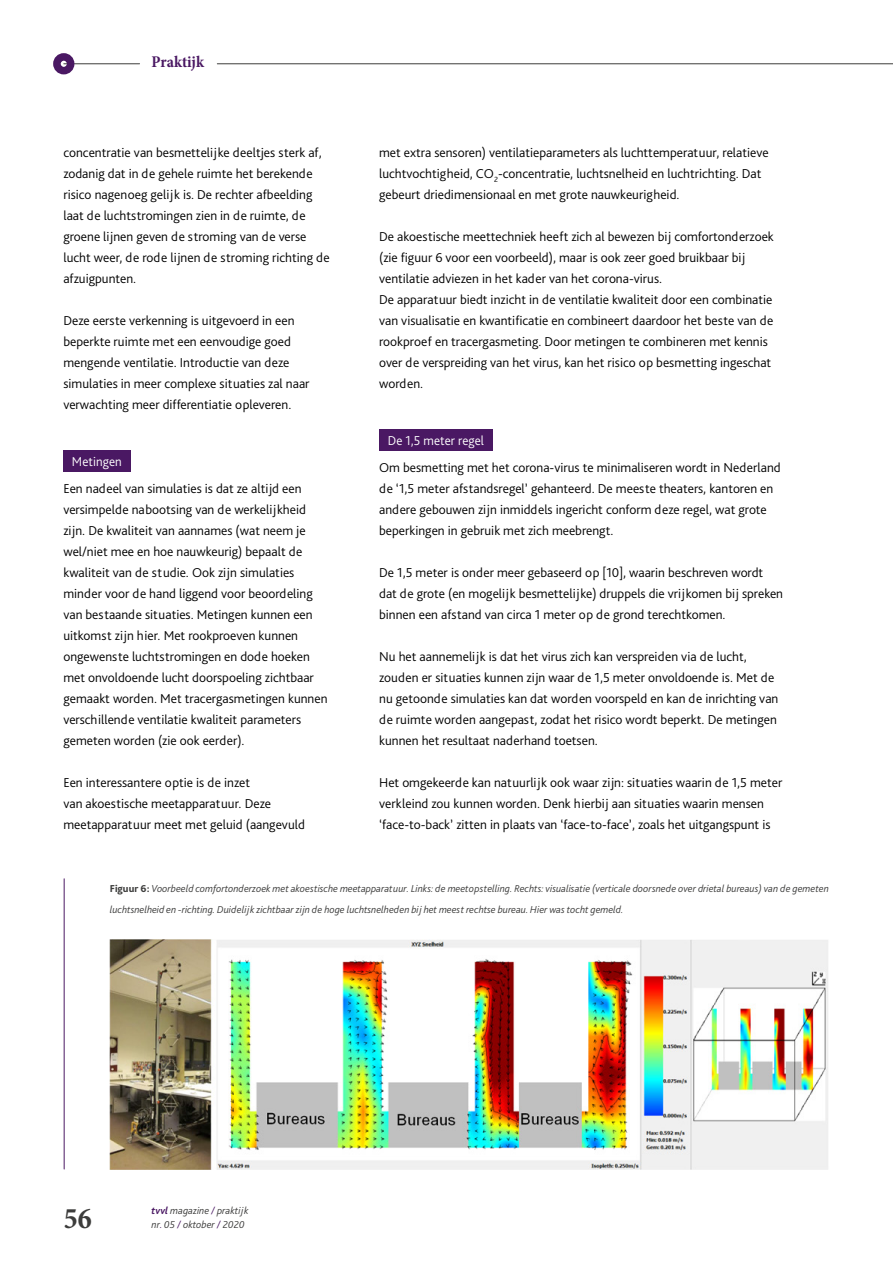
<style>
.page{position:relative;width:893px;height:1263px;background:#fff}
.page>*{position:absolute;margin:0;border:0;box-sizing:border-box;transform-origin:0 0}
.t1{font:700 condensed 30px "Minion Pro";color:#3c3c3b}
.t2{font:700 condensed 16.5px "Minion Pro";letter-spacing:-.005em;color:#4a1863}
.t3{font:300 13.5px/21px "Bliss Pro";color:#000}
.t4{font:300 13.5px "Bliss Pro";letter-spacing:.005em;color:#fff}
.t5{font:italic 300 10.5px/13.5px "Bliss Pro";color:#3c3c3b}
.s1{font-weight:800;font-style:normal}
.s2{font-weight:700;color:#4a1863}
.s3{color:#4a1863}
</style>
<div class="page">
<hr style="left:217px;top:63px;width:676px;height:1px;background:#3c3c3b">
<hr style="left:64px;top:63px;width:76px;height:1px;background:#3c3c3b">
<div style="left:53px;top:53px;width:21px;height:21px;border:8px solid #4a1863;border-radius:50%"></div>
<div style="left:63px;top:450px;width:67px;height:22px;background:#4a1863"></div>
<div style="left:379px;top:429px;width:114px;height:22px;background:#4a1863"></div>
<img style="left:110px;top:940px;width:718px;height:229px">
<hr style="left:64px;top:879px;width:1px;height:290px;background:#4a1863">
<p class="t2" style="left:152px;top:51px;width:54px">Praktijk</p>
<p class="t3" style="left:63px;top:141px;width:268px">concentratie van besmettelijke deeltjes sterk af, zodanig dat in de gehele ruimte het berekende risico nagenoeg gelijk is. De rechter afbeelding laat de luchtstromingen zien in de ruimte, de groene lijnen geven de stroming van de verse lucht weer, de rode lijnen de stroming richting de afzuigpunten.</p>
<p class="t3" style="left:63px;top:309px;width:248px">Deze eerste verkenning is uitgevoerd in een beperkte ruimte met een eenvoudige goed mengende ventilatie. Introductie van deze simulaties in meer complexe situaties zal naar verwachting meer differentiatie opleveren.</p>
<p class="t4" style="left:72px;top:453px;width:52px">Metingen</p>
<p class="t3" style="left:63px;top:477px;width:266px">Een nadeel van simulaties is dat ze altijd een versimpelde nabootsing van de werkelijkheid zijn. De kwaliteit van aannames (wat neem je wel/niet mee en hoe nauwkeurig) bepaalt de kwaliteit van de studie. Ook zijn simulaties minder voor de hand liggend voor beoordeling van bestaande situaties. Metingen kunnen een uitkomst zijn hier. Met rookproeven kunnen ongewenste luchtstromingen en dode hoeken met onvoldoende lucht doorspoeling zichtbaar gemaakt worden. Met tracergasmetingen kunnen verschillende ventilatie kwaliteit parameters gemeten worden (zie ook eerder).</p>
<p class="t3" style="left:63px;top:771px;width:243px">Een interessantere optie is de inzet<br>van akoestische meetapparatuur. Deze meetapparatuur meet met geluid (aangevuld</p>
<p class="t3" style="left:379px;top:141px;width:391px">met extra sensoren) ventilatieparameters als luchttemperatuur, relatieve luchtvochtigheid, CO<sub>2</sub>-concentratie, luchtsnelheid en luchtrichting. Dat gebeurt driedimensionaal en met grote nauwkeurigheid.</p>
<p class="t3" style="left:379px;top:225px;width:396px">De akoestische meettechniek heeft zich al bewezen bij comfortonderzoek (zie figuur 6 voor een voorbeeld), maar is ook zeer goed bruikbaar bij ventilatie adviezen in het kader van het corona-virus.<br>De apparatuur biedt inzicht in de ventilatie kwaliteit door een combinatie van visualisatie en kwantificatie en combineert daardoor het beste van de rookproef en tracergasmeting. Door metingen te combineren met kennis over de verspreiding van het virus, kan het risico op besmetting ingeschat worden.</p>
<p class="t4" style="left:388px;top:432px;width:98px">De 1,5 meter regel</p>
<p class="t3" style="left:379px;top:456px;width:403px">Om besmetting met het corona-virus te minimaliseren wordt in Nederland de ‘1,5 meter afstandsregel’ gehanteerd. De meeste theaters, kantoren en andere gebouwen zijn inmiddels ingericht conform deze regel, wat grote beperkingen in gebruik met zich meebrengt.</p>
<p class="t3" style="left:379px;top:561px;width:405px">De 1,5 meter is onder meer gebaseerd op [10], waarin beschreven wordt dat de grote (en mogelijk besmettelijke) druppels die vrijkomen bij spreken binnen een afstand van circa 1 meter op de grond terechtkomen.</p>
<p class="t3" style="left:379px;top:645px;width:401px">Nu het aannemelijk is dat het virus zich kan verspreiden via de lucht, zouden er situaties kunnen zijn waar de 1,5 meter onvoldoende is. Met de nu getoonde simulaties kan dat worden voorspeld en kan de inrichting van de ruimte worden aangepast, zodat het risico wordt beperkt. De metingen kunnen het resultaat naderhand toetsen.</p>
<p class="t3" style="left:379px;top:771px;width:405px">Het omgekeerde kan natuurlijk ook waar zijn: situaties waarin de 1,5 meter verkleind zou kunnen worden. Denk hierbij aan situaties waarin mensen ‘face-to-back’ zitten in plaats van ‘face-to-face’, zoals het uitgangspunt is</p>
<p class="t5" style="left:110px;top:877px;width:720px;line-height:21px"><span class="s1">Figuur 6:</span> Voorbeeld comfortonderzoek met akoestische meetapparatuur. Links: de meetopstelling. Rechts: visualisatie (verticale doorsnede over drietal bureaus) van de gemeten luchtsnelheid en -richting. Duidelijk zichtbaar zijn de hoge luchtsnelheden bij het meest rechtse bureau. Hier was tocht gemeld.</p>
<h1 class="t1" style="left:64px;top:1197px;width:29px">56</h1>
<p class="t5" style="left:152px;top:1204px;width:98px"><span class="s2">tvvl</span> magazine <span class="s3">/</span> praktijk nr<span class="s3">.</span> 05 <span class="s3">/</span> oktober <span class="s3">/</span> 2020</p>
</div>
